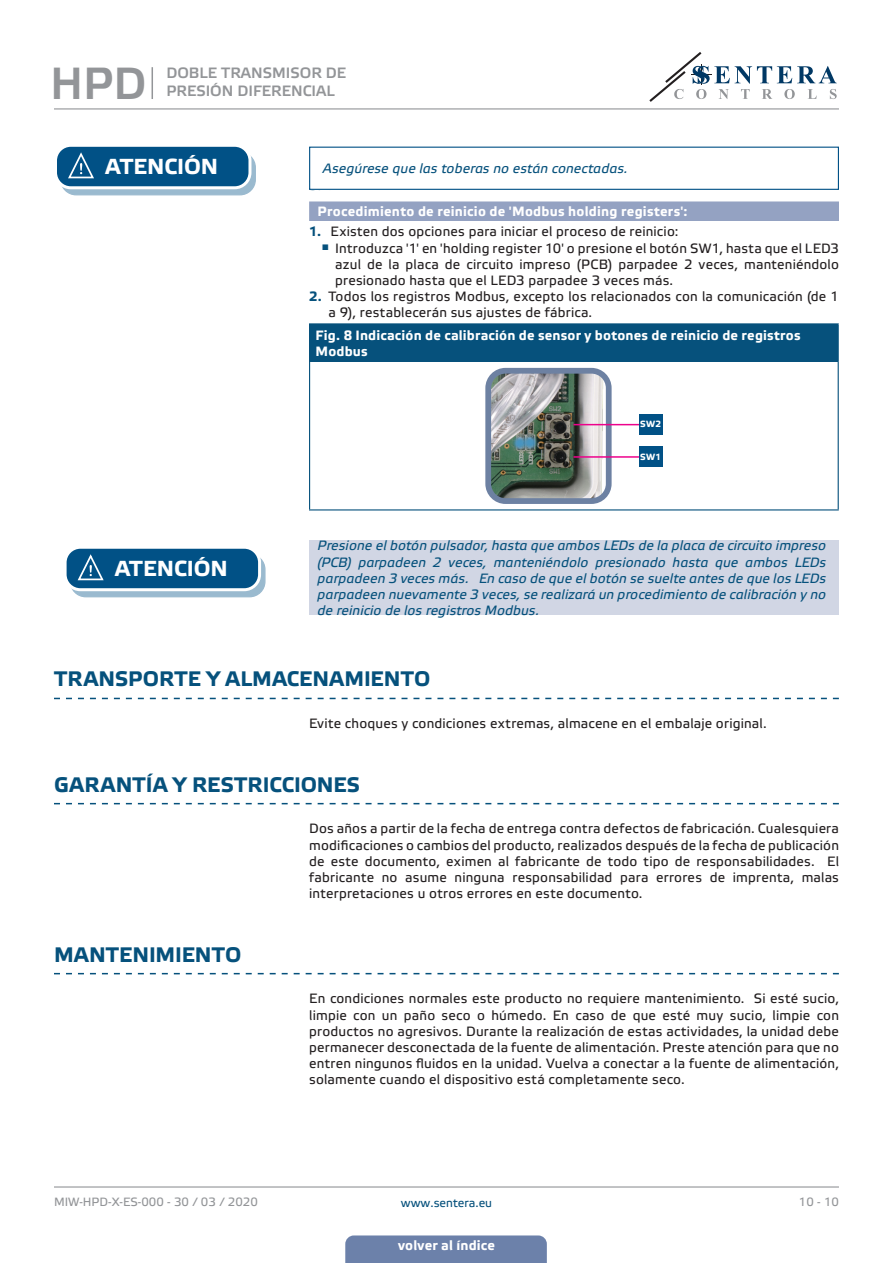
<style>
.page{position:relative;width:893px;height:1263px;background:#fff}
.page>*{position:absolute;margin:0;border:0;box-sizing:border-box;transform-origin:0 0}
.t1{font:45px "Etelka Medium Pro";color:#939598}
.t2{font:700 21.75px "Etelka Text Pro";letter-spacing:-.005em;color:#fff}
.t3{font:700 21px "Etelka Text Pro";letter-spacing:.005em;color:#06517c}
.t4{font:15px "Etelka Medium Pro";color:#939598}
.body{font:13.5px/16.2px "Etelka Text Pro";letter-spacing:.015em;color:#231f20;text-align:justify}
.attention{font:italic 13.5px/16.2px "Etelka Text Pro";letter-spacing:.01em;color:#06517c;text-align:justify}
.table_text{font:700 13.5px/16.2px "Etelka Text Pro";letter-spacing:.01em;color:#fff}
.Number-roman{font:700 13.5px "Etelka Text Pro";letter-spacing:.015em;color:#fff}
.t5{font:12px "Etelka Text Pro";color:#939598}
.t6{font:12px "Etelka Text Pro";color:#06517c}
.table_text-2{font:700 9px "Etelka Text Pro";letter-spacing:.045em;color:#fff}
.s1{font-weight:700;color:#06517c}
</style>
<div class="page">
<hr style="left:54px;top:108px;width:785px;height:1px;background:#939598">
<hr style="left:54px;top:1186px;width:785px;height:1px;background:#939598">
<svg style="left:649px;top:52px;width:188px;height:50px"></svg>
<div style="left:345px;top:1235px;width:202px;height:28px;background:#6c81aa"></div>
<div style="left:309px;top:201px;width:530px;height:20px;background:#94a2c2"></div>
<svg style="left:61px;top:152px;width:194px;height:43px"></svg>
<div style="left:60px;top:152px;width:196px;height:43px;border:1px solid #015186;border-radius:15px"></div>
<div style="left:56px;top:145px;width:194px;height:43px;background:#015186;border-radius:15px"></div>
<div style="left:54px;top:144px;width:197px;height:45px;border:3px solid #fff;border-radius:15px"></div>
<svg style="left:67px;top:152px;width:38px;height:37px"></svg>
<div style="left:309px;top:147px;width:530px;height:43px;border:1px solid #015186"></div>
<div style="left:310px;top:324px;width:528px;height:38px;background:#06517c"></div>
<hr style="left:309px;top:323px;width:530px;height:1px;background:#06517c">
<hr style="left:309px;top:324px;width:1px;height:38px;background:#06517c">
<hr style="left:838px;top:324px;width:1px;height:38px;background:#06517c">
<hr style="left:309px;top:362px;width:1px;height:147px;background:#06517c">
<hr style="left:838px;top:362px;width:1px;height:147px;background:#06517c">
<hr style="left:309px;top:509px;width:530px;height:1px;background:#06517c">
<img style="left:492px;top:375px;width:113px;height:122px">
<div style="left:485px;top:368px;width:127px;height:136px;border:6px solid #6d81a2;border-radius:17px"></div>
<hr style="left:573px;top:424px;width:66px;height:1px;background:#ed028c">
<hr style="left:573px;top:456px;width:66px;height:2px;background:#ed028c">
<div style="left:639px;top:414px;width:23px;height:20px;background:#015186"></div>
<div style="left:639px;top:446px;width:23px;height:21px;background:#015186"></div>
<div style="left:70px;top:554px;width:195px;height:43px;background:linear-gradient(to right,#9abacf,#9bbbd0);border-radius:15px"></div>
<div style="left:70px;top:554px;width:196px;height:43px;border:1px solid #015186;border-radius:15px"></div>
<div style="left:65px;top:547px;width:195px;height:43px;background:#015186;border-radius:15px"></div>
<div style="left:64px;top:546px;width:197px;height:45px;border:3px solid #fff;border-radius:15px"></div>
<svg style="left:76px;top:554px;width:38px;height:36px"></svg>
<div style="left:309px;top:540px;width:530px;height:75px;background:#d1d6e4"></div>
<svg style="left:54px;top:698px;width:785px;height:1px"></svg>
<svg style="left:54px;top:803px;width:785px;height:1px"></svg>
<svg style="left:54px;top:973px;width:785px;height:1px"></svg>
<hr style="left:152px;top:67px;width:1px;height:32px;background:#939598">
<h1 class="t1" style="left:50px;top:59px;width:98px">HPD</h1>
<p class="t4" style="left:166px;top:65px;width:181px">DOBLE TRANSMISOR DE</p>
<p class="t4" style="left:166px;top:83px;width:170px">PRESIÓN DIFERENCIAL</p>
<p class="t2" style="left:105px;top:155px;width:114px">ATENCIÓN</p>
<p class="attention" style="left:323px;top:161px;width:306px">Asegúrese que las toberas no están conectadas.</p>
<p class="Number-roman" style="left:318px;top:204px;width:372px">Procedimiento de reinicio de 'Modbus holding registers':</p>
<p class="body" style="left:309px;top:224px;width:371px"><span class="s1">1.</span> Existen dos opciones para iniciar el proceso de reinicio:</p>
<p class="body" style="left:335px;top:241px;width:505px;text-indent:-13px"><sup>■</sup> Introduzca '1' en 'holding register 10' o presione el botón SW1, hasta que el LED3 azul de la placa de circuito impreso (PCB) parpadee 2 veces, manteniéndolo presionado hasta que el LED3 parpadee 3 veces más.</p>
<p class="body" style="left:328px;top:289px;width:512px;text-indent:-20px"><span class="s1">2.</span> Todos los registros Modbus, excepto los relacionados con la comunicación (de 1 a 9), restablecerán sus ajustes de fábrica.</p>
<p class="table_text" style="left:316px;top:328px;width:487px">Fig. 8 Indicación de calibración de sensor y botones de reinicio de registros<br>Modbus</p>
<p class="t2" style="left:115px;top:556px;width:114px">ATENCIÓN</p>
<p class="table_text-2" style="left:640px;top:419px;width:23px">SW2</p>
<p class="table_text-2" style="left:640px;top:452px;width:23px">SW1</p>
<p class="attention" style="left:318px;top:538px;width:510px">Presione el botón pulsador, hasta que ambos LEDs de la placa de circuito impreso (PCB) parpadeen 2 veces, manteniéndolo presionado hasta que ambos LEDs parpadeen 3 veces más. En caso de que el botón se suelte antes de que los LEDs parpadeen nuevamente 3 veces, se realizará un procedimiento de calibración y no de reinicio de los registros Modbus.</p>
<p class="t3" style="left:54px;top:667px;width:378px">TRANSPORTE Y ALMACENAMIENTO</p>
<p class="body" style="left:309px;top:716px;width:459px">Evite choques y condiciones extremas, almacene en el embalaje original.</p>
<p class="t3" style="left:54px;top:773px;width:307px">GARANTÍA Y RESTRICCIONES</p>
<p class="body" style="left:309px;top:821px;width:531px">Dos años a partir de la fecha de entrega contra defectos de fabricación. Cualesquiera modificaciones o cambios del producto, realizados después de la fecha de publicación de este documento, eximen al fabricante de todo tipo de responsabilidades. El fabricante no asume ninguna responsabilidad para errores de imprenta, malas interpretaciones u otros errores en este documento.</p>
<p class="t3" style="left:54px;top:943px;width:189px">MANTENIMIENTO</p>
<p class="body" style="left:309px;top:991px;width:531px">En condiciones normales este producto no requiere mantenimiento. Si esté sucio, limpie con un paño seco o húmedo. En caso de que esté muy sucio, limpie con productos no agresivos. Durante la realización de estas actividades, la unidad debe permanecer desconectada de la fuente de alimentación. Preste atención para que no entren ningunos fluidos en la unidad. Vuelva a conectar a la fuente de alimentación, solamente cuando el dispositivo está completamente seco.</p>
<p class="t5" style="left:54px;top:1195px;width:205px">MIW-HPD-X-ES-000 - 30 / 03 / 2020</p>
<p class="t6" style="left:401px;top:1196px;width:93px">www.sentera.eu</p>
<p class="t5" style="left:799px;top:1195px;width:42px">10 - 10</p>
<p class="table_text" style="left:398px;top:1238px;width:98px">volver al índice</p>
</div>
